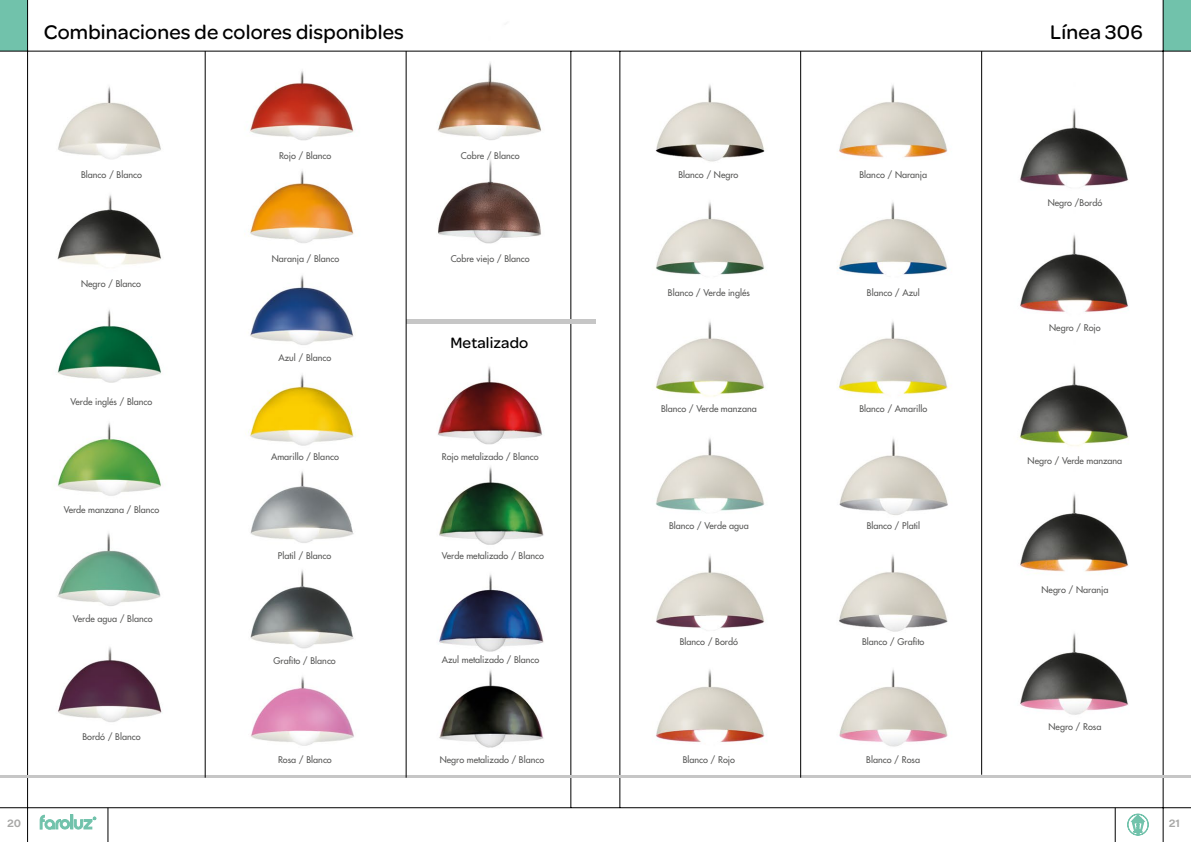
<style>
.page{position:relative;width:1191px;height:842px;background:#fff}
.page>*{position:absolute;margin:0;border:0;box-sizing:border-box;transform-origin:0 0}
.t1{font:500 21px "Omnes Carrefour";letter-spacing:.01em;color:#000}
.t2{font:500 16px "Omnes Carrefour";letter-spacing:.01em;color:#000}
.t3{font:600 11px "Acumin Pro Wide";color:#a8a8a7}
.t4{font:500 9px "Futura Std";color:#575756}
</style>
<div class="page">
<img style="left:0;top:0;width:1191px;height:842px">
<svg style="left:1127px;top:814px;width:21px;height:21px"></svg>
<svg style="left:40px;top:815px;width:56px;height:14px"></svg>
<div style="left:0;top:0;width:28px;height:51px;background:#71c2ab"></div>
<div style="left:1163px;top:0;width:28px;height:51px;background:#71c2ab"></div>
<hr style="left:108px;top:808px;width:1px;height:34px;background:#000">
<hr style="left:1115px;top:808px;width:1px;height:34px;background:#000">
<hr style="left:27px;top:0;width:1px;height:842px;background:#000">
<hr style="left:0;top:807px;width:594px;height:1px;background:#000">
<hr style="left:0;top:51px;width:594px;height:1px;background:#000">
<hr style="left:570px;top:51px;width:1px;height:757px;background:#000">
<hr style="left:1163px;top:0;width:1px;height:842px;background:#000">
<hr style="left:594px;top:807px;width:597px;height:1px;background:#000">
<hr style="left:594px;top:51px;width:597px;height:1px;background:#000">
<hr style="left:619px;top:51px;width:1px;height:757px;background:#000">
<hr style="left:0;top:775px;width:595px;height:3px;background:#c6c6c6">
<hr style="left:406px;top:320px;width:189px;height:4px;background:#c6c6c6">
<hr style="left:595px;top:775px;width:596px;height:3px;background:#c6c6c6">
<hr style="left:981px;top:51px;width:1px;height:724px;background:#000">
<hr style="left:800px;top:51px;width:1px;height:727px;background:#000">
<hr style="left:406px;top:51px;width:1px;height:727px;background:#000">
<hr style="left:205px;top:51px;width:1px;height:727px;background:#000">
<h1 class="t1" style="left:44px;top:17px;width:362px">Combinaciones de colores disponibles</h1>
<p class="t4" style="left:279px;top:150px;width:54px">Rojo / Blanco</p>
<p class="t4" style="left:461px;top:150px;width:60px">Cobre / Blanco</p>
<p class="t4" style="left:81px;top:169px;width:62px">Blanco / Blanco</p>
<p class="t4" style="left:678px;top:169px;width:61px">Blanco / Negro</p>
<p class="t4" style="left:859px;top:169px;width:69px">Blanco / Naranja</p>
<p class="t4" style="left:81px;top:278px;width:61px">Negro / Blanco</p>
<p class="t4" style="left:70px;top:396px;width:83px">Verde inglés / Blanco</p>
<p class="t4" style="left:64px;top:504px;width:97px">Verde manzana / Blanco</p>
<p class="t4" style="left:73px;top:613px;width:81px">Verde agua / Blanco</p>
<p class="t4" style="left:82px;top:731px;width:60px">Bordó / Blanco</p>
<p class="t4" style="left:272px;top:253px;width:69px">Naranja / Blanco</p>
<p class="t4" style="left:451px;top:253px;width:81px">Cobre viejo / Blanco</p>
<h2 class="t2" style="left:450px;top:331px;width:79px">Metalizado</h2>
<p class="t4" style="left:278px;top:352px;width:54px">Azul / Blanco</p>
<p class="t4" style="left:271px;top:451px;width:69px">Amarillo / Blanco</p>
<p class="t4" style="left:442px;top:451px;width:98px">Rojo metalizado / Blanco</p>
<p class="t4" style="left:278px;top:550px;width:55px">Platil / Blanco</p>
<p class="t4" style="left:442px;top:550px;width:104px">Verde metalizado / Blanco</p>
<p class="t4" style="left:273px;top:655px;width:64px">Grafito / Blanco</p>
<p class="t4" style="left:442px;top:654px;width:99px">Azul metalizado / Blanco</p>
<p class="t4" style="left:278px;top:754px;width:55px">Rosa / Blanco</p>
<p class="t4" style="left:440px;top:754px;width:106px">Negro metalizado / Blanco</p>
<p class="t4" style="left:668px;top:287px;width:83px">Blanco / Verde inglés</p>
<p class="t4" style="left:867px;top:287px;width:54px">Blanco / Azul</p>
<p class="t4" style="left:661px;top:403px;width:97px">Blanco / Verde manzana</p>
<p class="t4" style="left:859px;top:403px;width:70px">Blanco / Amarillo</p>
<p class="t4" style="left:669px;top:520px;width:81px">Blanco / Verde agua</p>
<p class="t4" style="left:866px;top:520px;width:55px">Blanco / Platil</p>
<p class="t4" style="left:680px;top:636px;width:60px">Blanco / Bordó</p>
<p class="t4" style="left:862px;top:636px;width:64px">Blanco / Grafito</p>
<p class="t4" style="left:682px;top:754px;width:54px">Blanco / Rojo</p>
<p class="t4" style="left:866px;top:754px;width:55px">Blanco / Rosa</p>
<h1 class="t1" style="left:1050px;top:17px;width:94px">Línea 306</h1>
<p class="t4" style="left:1047px;top:197px;width:56px">Negro /Bordó</p>
<p class="t4" style="left:1049px;top:322px;width:53px">Negro / Rojo</p>
<p class="t4" style="left:1027px;top:455px;width:96px">Negro / Verde manzana</p>
<p class="t4" style="left:1041px;top:584px;width:68px">Negro / Naranja</p>
<p class="t4" style="left:1048px;top:721px;width:54px">Negro / Rosa</p>
<p class="t3" style="left:7px;top:815px;width:16px">20</p>
<p class="t3" style="left:1168px;top:815px;width:13px">21</p>
</div>
